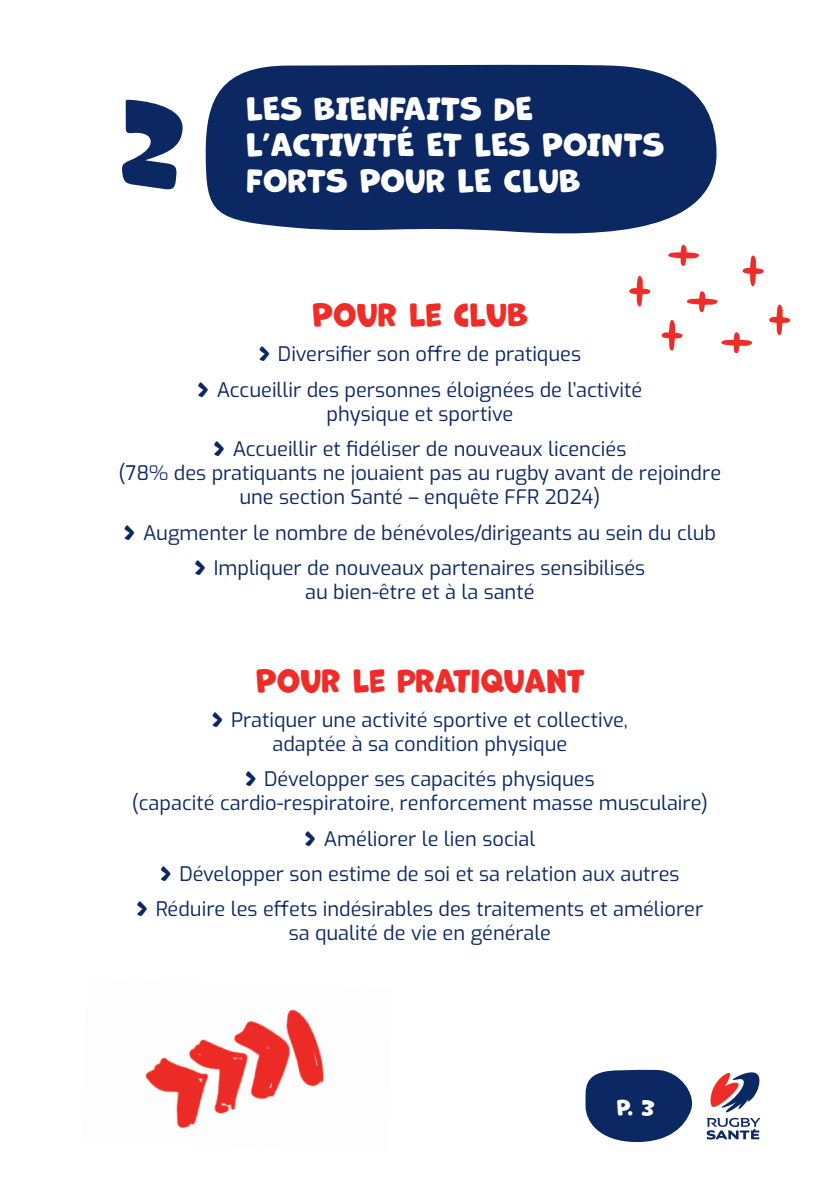
<style>
.page{position:relative;width:840px;height:1191px;background:#fff}
.page>*{position:absolute;margin:0;border:0;box-sizing:border-box;transform-origin:0 0}
.t1{font:30px/36px "Marvin Round";color:#fff}
.t2{font:30px "Marvin Round";color:#ee2d28}
.t3{font:20px/24px "Exo";color:#0b2863;text-align:center}
.t4{font:20px "Marvin Round";color:#fff}
.s1{font-family:"Marvin Round"}
</style>
<div class="page">
<svg style="left:585px;top:1069px;width:108px;height:73px"></svg>
<svg style="left:706px;top:1072px;width:54px;height:67px"></svg>
<svg style="left:206px;top:64px;width:510px;height:170px;fill:#0b2863"></svg>
<svg style="left:661px;top:245px;width:130px;height:109px"></svg>
<svg style="left:629px;top:275px;width:22px;height:32px"></svg>
<img style="left:145px;top:1009px;width:179px;height:120px">
<p class="t1" style="left:246px;top:92px;width:419px">LES BIENFAITS DE<br>L’ACTIVITÉ ET LES POINTS<br>FORTS POUR LE CLUB</p>
<p class="t2" style="left:312px;top:298px;width:217px">POUR LE CLUB</p>
<p class="t3" style="left:258px;top:341px;width:324px"><span class="s1">&gt;</span> Diversifier son offre de pratiques</p>
<p class="t3" style="left:197px;top:377px;width:446px"><span class="s1">&gt;</span> Accueillir des personnes éloignées de l’activité physique et sportive</p>
<p class="t3" style="left:118px;top:436px;width:603px"><span class="s1">&gt;</span> Accueillir et fidéliser de nouveaux licenciés<br>(78% des pratiquants ne jouaient pas au rugby avant de rejoindre une section Santé – enquête FFR 2024)</p>
<p class="t3" style="left:124px;top:519px;width:593px"><span class="s1">&gt;</span> Augmenter le nombre de bénévoles/dirigeants au sein du club</p>
<p class="t3" style="left:194px;top:555px;width:452px"><span class="s1">&gt;</span> Impliquer de nouveaux partenaires sensibilisés au bien-être et à la santé</p>
<p class="t2" style="left:255px;top:664px;width:330px">POUR LE PRATIQUANT</p>
<p class="t3" style="left:212px;top:707px;width:417px"><span class="s1">&gt;</span> Pratiquer une activité sportive et collective, adaptée à sa condition physique</p>
<p class="t3" style="left:132px;top:766px;width:577px"><span class="s1">&gt;</span> Développer ses capacités physiques<br>(capacité cardio-respiratoire, renforcement masse musculaire)</p>
<p class="t3" style="left:304px;top:825px;width:232px"><span class="s1">&gt;</span> Améliorer le lien social</p>
<p class="t3" style="left:160px;top:861px;width:520px"><span class="s1">&gt;</span> Développer son estime de soi et sa relation aux autres</p>
<p class="t3" style="left:136px;top:896px;width:568px"><span class="s1">&gt;</span> Réduire les effets indésirables des traitements et améliorer sa qualité de vie en générale</p>
<p class="t4" style="left:616px;top:1096px;width:40px">P. 3</p>
</div>
